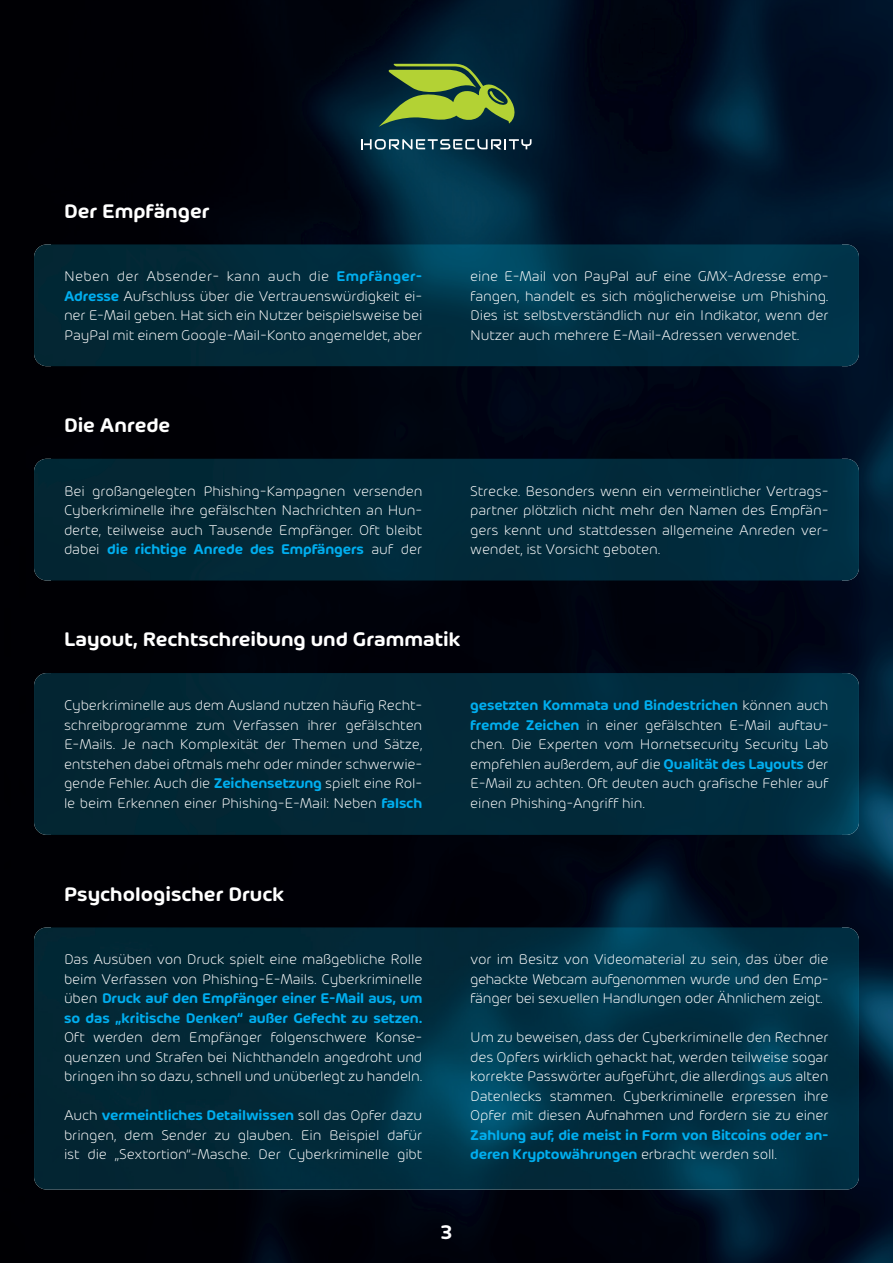
<style>
.page{position:relative;width:893px;height:1263px;background:#fff}
.page>*{position:absolute;margin:0;border:0;box-sizing:border-box;transform-origin:0 0}
.t1{font:600 21px "Hornet";color:#fff}
.t2{font:300 15px/19.5px "Hornet";letter-spacing:-.01em;color:#fff;text-align:justify}
.t3{font:600 15px/19.5px "Hornet";letter-spacing:-.01em;color:#00aeef}
.s1{font-weight:600;color:#00aeef}
.s2{font-weight:300;color:#fff}
</style>
<div class="page">
<img style="left:0;top:1159px;width:893px;height:104px">
<div style="left:0;top:0;width:51px;height:1159px;background:#000004"></div>
<img style="left:842px;top:0;width:51px;height:1159px">
<img style="left:51px;top:835px;width:791px;height:92px">
<img style="left:51px;top:580px;width:791px;height:93px">
<img style="left:51px;top:366px;width:791px;height:93px">
<img style="left:51px;top:0;width:791px;height:244px">
<svg style="left:361px;top:139px;width:170px;height:11px"></svg>
<svg style="left:378px;top:64px;width:139px;height:63px;background:#557838"></svg>
<img style="left:34px;top:927px;width:825px;height:262px">
<img style="left:34px;top:673px;width:825px;height:162px">
<div style="left:34px;top:459px;width:825px;height:121px;background:#012a3a"></div>
<img style="left:34px;top:244px;width:825px;height:122px">
<h1 class="t1" style="left:64px;top:203px;width:147px">Der Empfänger</h1>
<p class="t2" style="left:64px;top:267px;width:360px">Neben der Absender- kann auch die <span class="s1">Empfänger-Adresse</span> Aufschluss über die Vertrauenswürdigkeit ei&shy;ner E-Mail geben. Hat sich ein Nutzer beispielsweise bei PayPal mit einem Google-Mail-Konto angemeldet, aber</p>
<p class="t2" style="left:470px;top:267px;width:360px">eine E-Mail von PayPal auf eine GMX-Adresse emp&shy;fangen, handelt es sich möglicherweise um Phishing.<br>Dies ist selbstverständlich nur ein Indikator, wenn der Nutzer auch mehrere E-Mail-Adressen verwendet.</p>
<h1 class="t1" style="left:64px;top:417px;width:108px">Die Anrede</h1>
<p class="t2" style="left:64px;top:482px;width:360px">Bei großangelegten Phishing-Kampagnen versenden Cyberkriminelle ihre gefälschten Nachrichten an Hun&shy;derte, teilweise auch Tausende Empfänger. Oft bleibt dabei <span class="s1">die richtige Anrede des Empfängers</span> auf der</p>
<p class="t2" style="left:470px;top:482px;width:360px">Strecke. Besonders wenn ein vermeintlicher Vertrags&shy;partner plötzlich nicht mehr den Namen des Empfän&shy;gers kennt und stattdessen allgemeine Anreden ver&shy;wendet, ist Vorsicht geboten.</p>
<h1 class="t1" style="left:64px;top:631px;width:398px">Layout, Rechtschreibung und Grammatik</h1>
<p class="t2" style="left:64px;top:696px;width:360px">Cyberkriminelle aus dem Ausland nutzen häufig Recht&shy;schreibprogramme zum Verfassen ihrer gefälschten E-Mails. Je nach Komplexität der Themen und Sätze, entstehen dabei oftmals mehr oder minder schwerwie&shy;gende Fehler. Auch die <span class="s1">Zeichensetzung</span> spielt eine Rol&shy;le beim Erkennen einer Phishing-E-Mail: Neben <span class="s1">falsch</span></p>
<p class="t2" style="left:470px;top:696px;width:360px"><span class="s1">gesetzten Kommata und Bindestrichen</span> können auch <span class="s1">fremde Zeichen</span> in einer gefälschten E-Mail auftau&shy;chen. Die Experten vom Hornetsecurity Security Lab empfehlen außerdem, auf die <span class="s1">Qualität des Layouts</span> der E-Mail zu achten. Oft deuten auch grafische Fehler auf einen Phishing-Angriff hin.</p>
<h1 class="t1" style="left:64px;top:886px;width:222px">Psychologischer Druck</h1>
<p class="t2" style="left:64px;top:950px;width:360px">Das Ausüben von Druck spielt eine maßgebliche Rolle beim Verfassen von Phishing-E-Mails. Cyberkriminelle üben <span class="s1">Druck auf den Empfänger einer E-Mail aus, um so das „kritische Denken“ außer Gefecht zu setzen.</span></p>
<p class="t2" style="left:64px;top:1028px;width:360px">Oft werden dem Empfänger folgenschwere Konse&shy;quenzen und Strafen bei Nichthandeln angedroht und bringen ihn so dazu, schnell und unüberlegt zu handeln.</p>
<p class="t2" style="left:64px;top:1106px;width:360px">Auch <span class="s1">vermeintliches Detailwissen</span> soll das Opfer dazu bringen, dem Sender zu glauben. Ein Beispiel dafür ist die „Sextortion“-Masche. Der Cyberkriminelle gibt</p>
<p class="t2" style="left:470px;top:950px;width:360px">vor im Besitz von Videomaterial zu sein, das über die gehackte Webcam aufgenommen wurde und den Emp&shy;fänger bei sexuellen Handlungen oder Ähnlichem zeigt.</p>
<p class="t2" style="left:470px;top:1028px;width:360px">Um zu beweisen, dass der Cyberkriminelle den Rechner des Opfers wirklich gehackt hat, werden teilweise sogar korrekte Passwörter aufgeführt, die allerdings aus alten Datenlecks stammen. Cyberkriminelle erpressen ihre Opfer mit diesen Aufnahmen und fordern sie zu einer</p>
<p class="t3" style="left:470px;top:1126px;width:360px">Zahlung auf, die meist in Form von Bitcoins oder an&shy;deren Kryptowährungen <span class="s2">erbracht werden soll.</span></p>
<h1 class="t1" style="left:441px;top:1224px;width:13px">3</h1>
</div>
